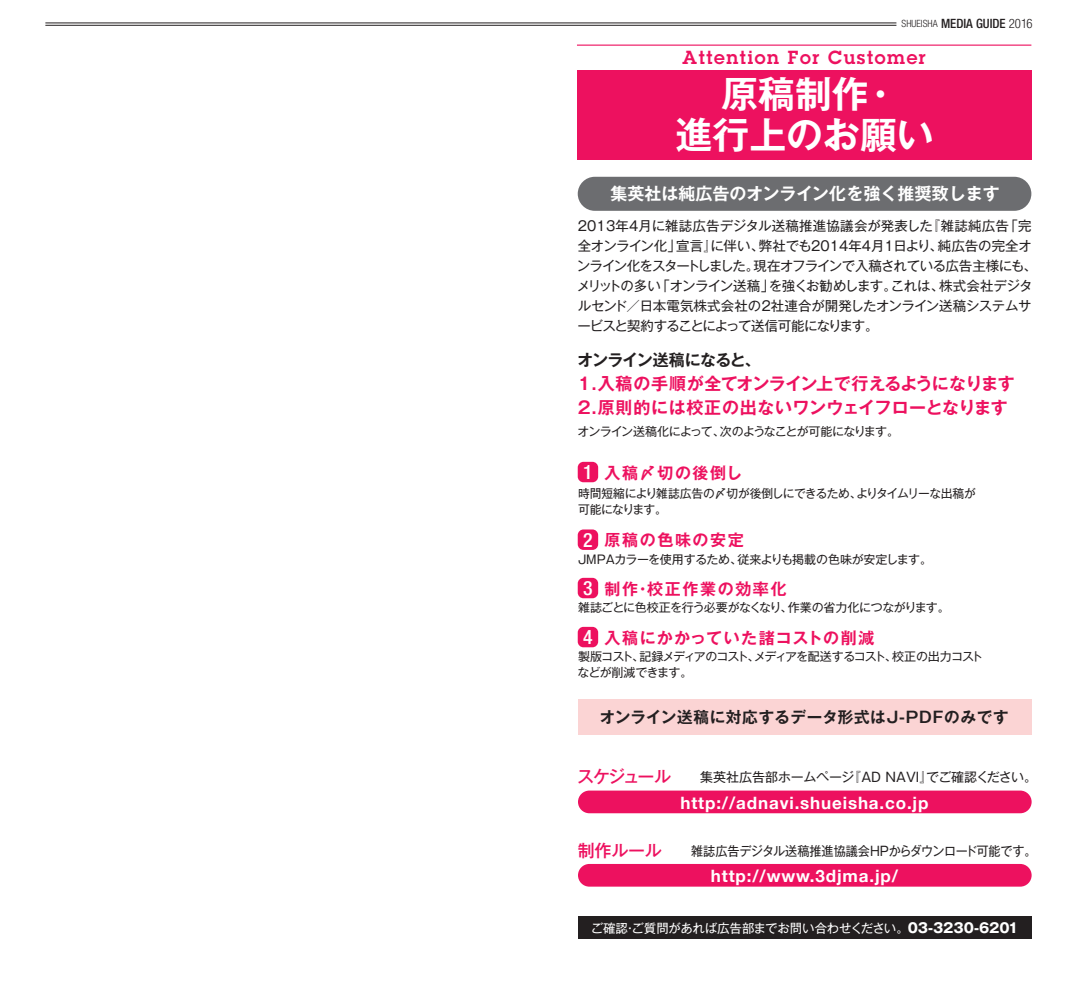
<style>
.page{position:relative;width:1078px;height:987px;background:#fff}
.page>*{position:absolute;margin:0;border:0;box-sizing:border-box;transform-origin:0 0}
.t1{font:700 36.8px/41px "Gothic MB101 Pro De";color:#fff;text-align:center}
.t2{font:500 condensed 19.8px "Helvetica Neue LT Std";color:#fff}
.t3{font:600 18.4px "Lubalin Graph Std";letter-spacing:.085em;color:#ed115f}
.t4{font:700 17px/24px "Gothic MB101 Pro De";letter-spacing:.01em;color:#ed115f}
.t5{font:700 17px "Helvetica Neue";letter-spacing:.05em;color:#fff}
.t6{font:700 17px "Gothic MB101 Pro De";color:#fff}
.t7{font:500 17px "Gothic MB101 Pr 6";letter-spacing:-.02em;color:#ed115f}
.t8{font:700 16px "Gothic MB101 Pro De";letter-spacing:.1em;color:#ed115f}
.t9{font:700 16px "Gothic MB101 Pro De";letter-spacing:.08em;color:#ed115f}
.t10{font:700 16px "Gothic MB101 Pro De";letter-spacing:-.045em;color:#231f20}
.t11{font:700 15.6px "Gothic MB101 Pro De";letter-spacing:.04em;color:#231f20}
.t12{font:13.4px/20px "Gothic MB101 Pr 6";letter-spacing:-.02em;color:#231f20}
.t13{font:13px "Gothic MB101 Pr 6";letter-spacing:-.01em;color:#231f20;scale:.93 1}
.t14{font:13px "Gothic MB101 Pr 6";letter-spacing:-.01em;color:#231f20}
.t15{font:500 condensed 12.8px "Helvetica Neue LT Std";color:#231f20}
.t16{font:12.4px "Gothic MB101 Pr 6";letter-spacing:-.02em;color:#fff}
.t17{font:12px/16px "Gothic MB101 Pr 6";letter-spacing:-.055em;color:#231f20}
.t18{font:12px "Gothic MB101 Pr 6";letter-spacing:-.03em;color:#231f20}
.s1{font-weight:300;font-size:10px}
.s2{font-weight:300}
.s3{font-family:"Gothic MB101 Pro";font-weight:700;font-size:13.4px}
</style>
<div class="page">
<div style="left:577px;top:71px;width:454px;height:89px;background:#ed115f"></div>
<div style="left:577px;top:177px;width:454px;height:34px;background:#6c6d70;border-radius:17px"></div>
<div style="left:577px;top:529px;width:21px;height:21px;background:#ed115f;border-radius:6px"></div>
<div style="left:577px;top:578px;width:21px;height:20px;background:#ed115f;border-radius:6px"></div>
<div style="left:577px;top:627px;width:21px;height:20px;background:#ed115f;border-radius:6px"></div>
<div style="left:577px;top:699px;width:454px;height:36px;background:#fbd4d4"></div>
<div style="left:578px;top:790px;width:453px;height:23px;background:#ed115f;border-radius:11px"></div>
<div style="left:578px;top:863px;width:453px;height:23px;background:#ed115f;border-radius:11px"></div>
<div style="left:578px;top:916px;width:453px;height:22px;background:#231f20"></div>
<hr style="left:577px;top:45px;width:454px;height:1px;background:#ed115f">
<div style="left:577px;top:462px;width:21px;height:20px;background:#ed115f;border-radius:6px"></div>
<hr style="left:45px;top:23px;width:851px;height:1px;background:#231f20">
<hr style="left:45px;top:25px;width:851px;height:1px;background:#231f20">
<p class="t15" style="left:901px;top:16px;width:132px"><span class="s1">SHUEISHA</span> MEDIA GUIDE <span class="s2">2016</span></p>
<h3 class="t3" style="left:682px;top:45px;width:245px">Attention For Customer</h3>
<h1 class="t1" style="left:675px;top:69px;width:259px">原稿制作・<br>進行上のお願い</h1>
<p class="t6" style="left:610px;top:179px;width:391px">集英社は純広告のオンライン化を強く推奨致します</p>
<p class="t12" style="left:577px;top:215px;width:461px">2013年4月に雑誌広告デジタル送稿推進協議会が発表した『雑誌純広告「完全オンライン化」宣言』に伴い、弊社でも2014年4月1日より、純広告の完全オンライン化をスタートしました。現在オフラインで入稿されている広告主様にも、メリットの多い「オンライン送稿」を強くお勧めします。これは、株式会社デジタルセンド／日本電気株式会社の２社連合が開発したオンライン送稿システムサービスと契約することによって送信可能になります。</p>
<p class="t10" style="left:577px;top:347px;width:185px">オンライン送稿になると、</p>
<p class="t4" style="left:577px;top:370px;width:438px">1.入稿の手順が全てオンライン上で行えるようになります<br>2.原則的には校正の出ないワンウェイフローとなります</p>
<p class="t17" style="left:577px;top:422px;width:323px">オンライン送稿化によって、次のようなことが可能になります。</p>
<h2 class="t2" style="left:583px;top:460px;width:11px">1</h2>
<p class="t8" style="left:604px;top:459px;width:139px">入稿〆切の後倒し</p>
<p class="t17" style="left:578px;top:485px;width:399px">時間短縮により雑誌広告の〆切が後倒しにできるため、よりタイムリーな出稿が可能になります。</p>
<p class="t8" style="left:604px;top:527px;width:141px">原稿の色味の安定</p>
<h2 class="t2" style="left:583px;top:528px;width:11px">2</h2>
<h2 class="t2" style="left:583px;top:576px;width:11px">3</h2>
<h2 class="t2" style="left:583px;top:625px;width:11px">4</h2>
<p class="t18" style="left:578px;top:549px;width:355px">JMPAカラーを使用するため、従来よりも掲載の色味が安定します。</p>
<p class="t8" style="left:604px;top:575px;width:183px">制作・校正作業の効率化</p>
<p class="t17" style="left:578px;top:598px;width:373px">雑誌ごとに色校正を行う必要がなくなり、作業の省力化につながります。</p>
<p class="t9" style="left:604px;top:624px;width:271px">入稿にかかっていた諸コストの削減</p>
<p class="t17" style="left:577px;top:647px;width:407px">製版コスト、記録メディアのコスト、メディアを配送するコスト、校正の出力コストなどが削減できます。</p>
<p class="t11" style="left:599px;top:704px;width:410px">オンライン送稿に対応するデータ形式はJ-PDFのみです</p>
<p class="t7" style="left:577px;top:762px;width:96px">スケジュール</p>
<p class="t14" style="left:700px;top:766px;width:338px">集英社広告部ホームページ『AD NAVI』でご確認ください。</p>
<p class="t5" style="left:680px;top:787px;width:249px">http://adnavi.shueisha.co.jp</p>
<p class="t7" style="left:577px;top:836px;width:85px">制作ルール</p>
<p class="t13" style="left:691px;top:839px;width:373px">雑誌広告デジタル送稿推進協議会HPからダウンロード可能です。</p>
<p class="t5" style="left:710px;top:860px;width:189px">http://www.3djma.jp/</p>
<p class="t16" style="left:590px;top:917px;width:429px">ご確認・ご質問があれば広告部までお問い合わせください。<span class="s3">03-3230-6201</span></p>
</div>
